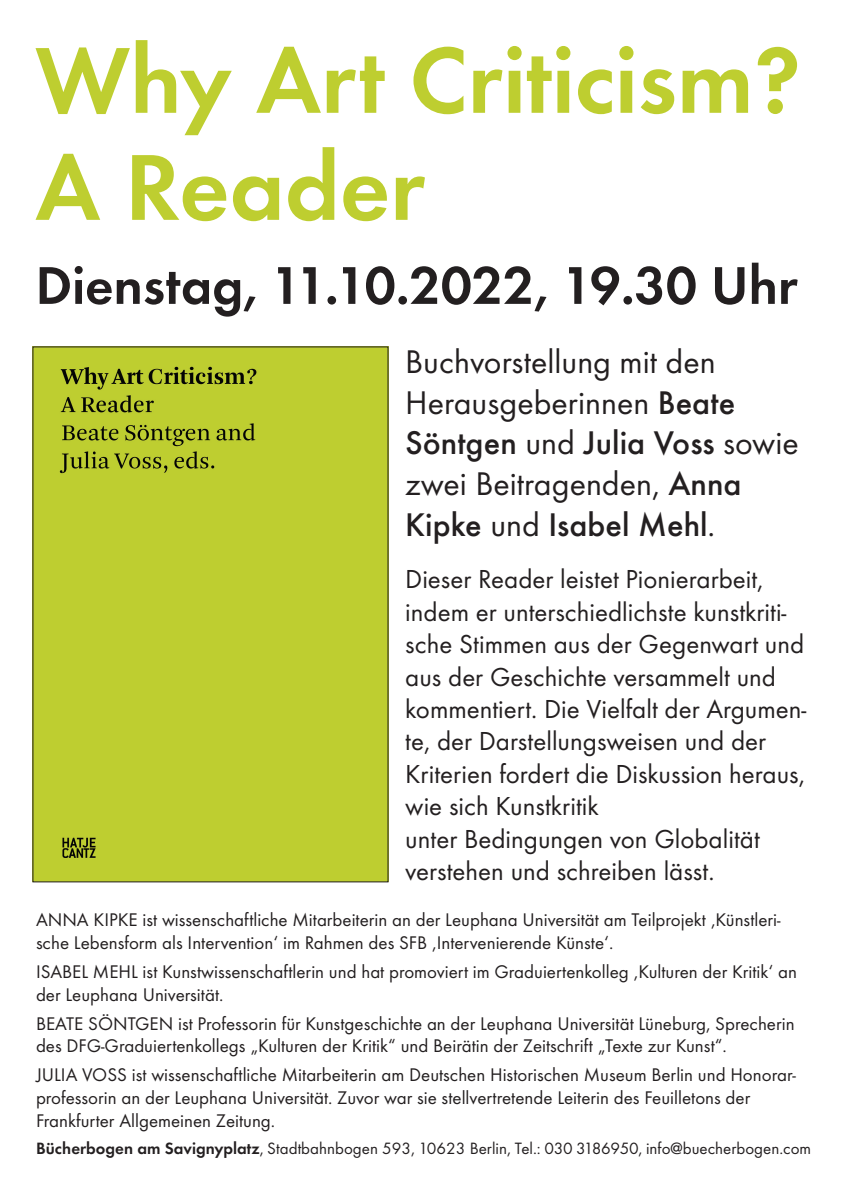
<style>
.page{position:relative;width:842px;height:1191px;background:#fff}
.page>*{position:absolute;margin:0;border:0;box-sizing:border-box;transform-origin:0 0}
.t1{font:600 97px/107px "Futura T";color:#bece30}
.t2{font:600 55px "Futura T";color:#231f20}
.t3{font:34px/40.8px "Futura T";color:#231f20}
.t4{font:27px/32.4px "Futura T";color:#231f20}
.t5{font:19px/22.8px "Futura T";color:#231f20}
.t6{font:17px "Futura T";color:#231f20}
.s1{font-weight:500}
.s2{font-weight:600}
</style>
<div class="page">
<div style="left:35px;top:349px;width:351px;height:531px;background:#bece30"></div>
<h1 class="t1" style="left:35px;top:26px;width:767px">Why Art Criticism?<br>A Reader</h1>
<h2 class="t2" style="left:35px;top:253px;width:764px">Dienstag, 11.10.2022, 19.30 Uhr</h2>
<h3 class="t3" style="left:405px;top:341px;width:395px">Buchvorstellung mit den<br>Herausgeberinnen <span class="s1">Beate<br>Söntgen</span> und <span class="s1">Julia Voss</span> sowie zwei Beitragenden, <span class="s1">Anna<br>Kipke</span> und <span class="s1">Isabel Mehl</span>.</h3>
<p class="t4" style="left:405px;top:563px;width:403px">Dieser Reader leistet Pionierarbeit, indem er unterschiedlichste kunstkriti&shy;sche Stimmen aus der Gegenwart und aus der Geschichte versammelt und kommentiert. Die Vielfalt der Argumen&shy;te, der Darstellungsweisen und der Kriterien fordert die Diskussion heraus, wie sich Kunstkritik<br>unter Bedingungen von Globalität verstehen und schreiben lässt.</p>
<p class="t5" style="left:36px;top:908px;width:746px">ANNA KIPKE ist wissenschaftliche Mitarbeiterin an der Leuphana Universität am Teilprojekt ‚Künstleri&shy;sche Lebensform als Intervention‘ im Rahmen des SFB ‚Intervenierende Künste‘.</p>
<p class="t5" style="left:36px;top:959px;width:763px">ISABEL MEHL ist Kunstwissenschaftlerin und hat promoviert im Graduiertenkolleg ‚Kulturen der Kritik‘ an der Leuphana Universität.</p>
<p class="t5" style="left:36px;top:1011px;width:760px">BEATE SÖNTGEN ist Professorin für Kunstgeschichte an der Leuphana Universität Lüneburg, Sprecherin des DFG-Graduiertenkollegs „Kulturen der Kritik“ und Beirätin der Zeitschrift „Texte zur Kunst“.</p>
<p class="t5" style="left:36px;top:1063px;width:761px">JULIA VOSS ist wissenschaftliche Mitarbeiterin am Deutschen Historischen Museum Berlin und Honorar&shy;professorin an der Leuphana Universität. Zuvor war sie stellvertretende Leiterin des Feuilletons der<br>Frankfurter Allgemeinen Zeitung.</p>
<p class="t6" style="left:36px;top:1138px;width:776px"><span class="s2">Bücherbogen am Savignyplatz</span>, Stadtbahnbogen 593, 10623 Berlin, Tel.: 030 3186950, info@buecherbogen.com</p>
</div>
